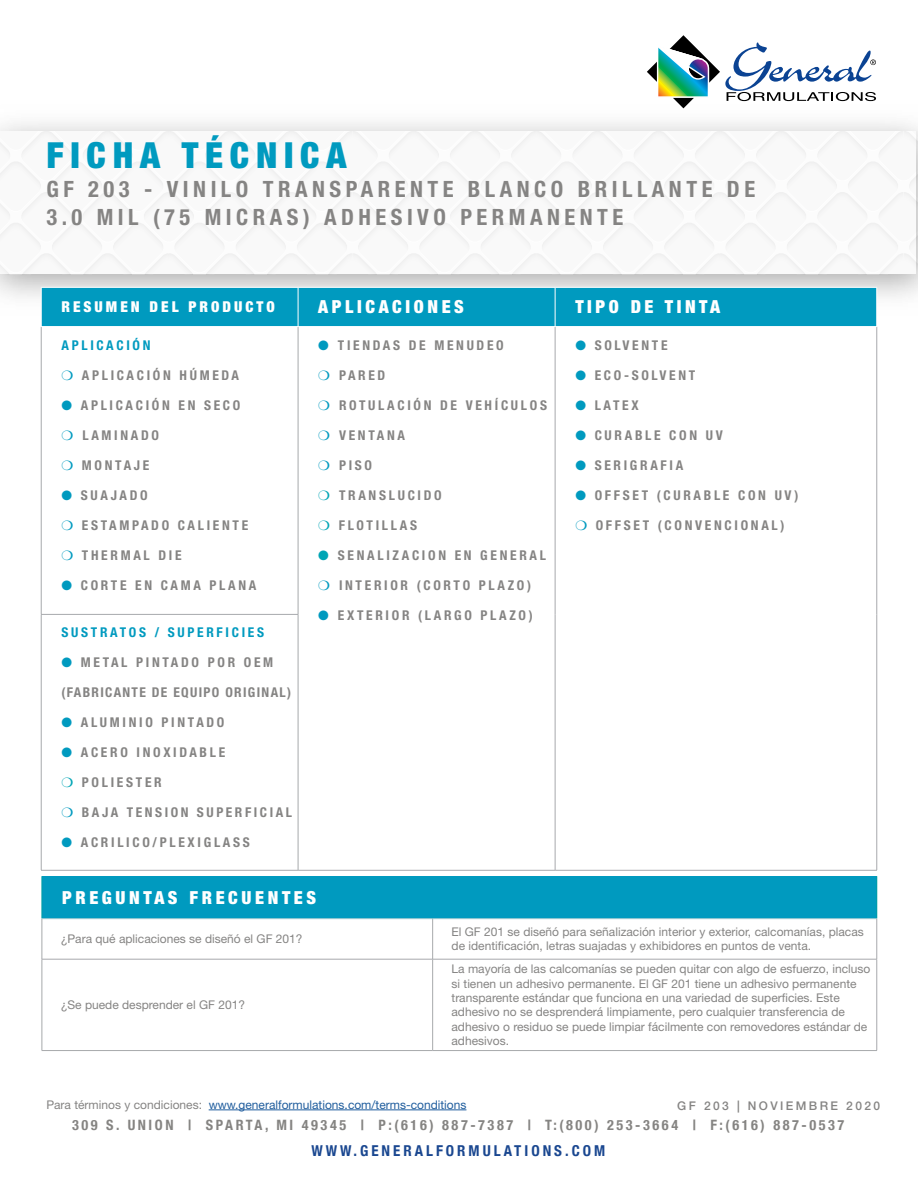
<style>
.page{position:relative;width:918px;height:1188px;background:#fff}
.page>*{position:absolute;margin:0;border:0;box-sizing:border-box;transform-origin:0 0}
.t1{font:900 condensed 36px "Helvetica Neue LT Std";letter-spacing:.19em;color:#009abf}
.t2{font:700 condensed 22.5px/28.5px "Helvetica Neue LT Std";letter-spacing:.2em;color:#858483}
.t3{font:900 condensed 18px "Helvetica Neue LT Std";letter-spacing:.2em;color:#fff}
.t4{font:700 condensed 15px "Helvetica Neue";letter-spacing:.2em;color:#1a4790}
.t5{font:900 condensed 15px "Helvetica Neue LT Std";letter-spacing:.2em;color:#fff}
.t6{font:700 condensed 14.25px "Helvetica Neue";letter-spacing:.18em;color:#858482}
.t7{font:700 condensed 13.5px "Helvetica Neue LT Std";letter-spacing:.2em;color:#858483}
.t8{font:700 condensed 13.5px "Helvetica Neue LT Std";letter-spacing:.2em;color:#009abf}
.t9{font:700 condensed 13.5px "Helvetica Neue LT Std";letter-spacing:.1em;color:#858483}
.t10{font:12px/14.4px "Helvetica Neue LT Std";color:#858483}
.t11{font:12px "Helvetica Neue LT Std";color:#215e9e}
.t12{font:500 12px "Helvetica Neue LT Std";letter-spacing:.2em;color:#858483}
.s1{color:#009abf}
.s2{color:#00a5b5}
.s3{color:#858483}
</style>
<div class="page">
<svg style="left:0;top:131px;width:918px;height:143px"></svg>
<svg style="left:647px;top:35px;width:229px;height:73px"></svg>
<hr style="left:209px;top:1110px;width:257px;height:1px;background:#215e9e">
<div style="left:42px;top:876px;width:835px;height:43px;background:#009abf"></div>
<hr style="left:432px;top:919px;width:1px;height:40px;background:#a7a9ac">
<hr style="left:432px;top:959px;width:1px;height:91px;background:#a7a9ac">
<hr style="left:42px;top:876px;width:1px;height:42px;background:#009ea6">
<hr style="left:877px;top:876px;width:1px;height:42px;background:#009ea6">
<hr style="left:42px;top:918px;width:391px;height:1px;background:#accfd4">
<hr style="left:433px;top:918px;width:444px;height:1px;background:#accfd4">
<hr style="left:42px;top:919px;width:1px;height:40px;background:#a7a9ac">
<hr style="left:877px;top:919px;width:1px;height:40px;background:#a7a9ac">
<hr style="left:42px;top:959px;width:391px;height:1px;background:#a7a9ac">
<hr style="left:42px;top:959px;width:1px;height:91px;background:#a7a9ac">
<hr style="left:433px;top:959px;width:444px;height:1px;background:#a7a9ac">
<hr style="left:877px;top:959px;width:1px;height:91px;background:#a7a9ac">
<hr style="left:42px;top:1050px;width:391px;height:1px;background:#a7a9ac">
<hr style="left:433px;top:1050px;width:444px;height:1px;background:#a7a9ac">
<div style="left:42px;top:288px;width:835px;height:38px;background:#009abf"></div>
<hr style="left:41px;top:327px;width:1px;height:287px;background:#a7a9ac">
<hr style="left:298px;top:327px;width:1px;height:287px;background:#a7a9ac">
<hr style="left:555px;top:327px;width:1px;height:287px;background:#a7a9ac">
<hr style="left:877px;top:327px;width:1px;height:287px;background:#a7a9ac">
<hr style="left:41px;top:614px;width:257px;height:1px;background:#a7a9ac">
<hr style="left:41px;top:615px;width:1px;height:255px;background:#a7a9ac">
<hr style="left:298px;top:615px;width:1px;height:255px;background:#a7a9ac">
<hr style="left:555px;top:614px;width:1px;height:256px;background:#a7a9ac">
<hr style="left:877px;top:614px;width:1px;height:256px;background:#a7a9ac">
<hr style="left:41px;top:870px;width:257px;height:1px;background:#a7a9ac">
<hr style="left:298px;top:870px;width:257px;height:1px;background:#a7a9ac">
<hr style="left:555px;top:870px;width:322px;height:1px;background:#a7a9ac">
<hr style="left:298px;top:288px;width:1px;height:38px;background:#fff">
<hr style="left:555px;top:288px;width:1px;height:38px;background:#fff">
<h1 class="t1" style="left:46px;top:133px;width:301px">FICHA TÉCNICA</h1>
<h2 class="t2" style="left:46px;top:174px;width:710px">GF 203 - VINILO TRANSPARENTE BLANCO BRILLANTE DE<br>3.0 MIL (75 MICRAS) ADHESIVO PERMANENTE</h2>
<p class="t5" style="left:61px;top:298px;width:215px">RESUMEN DEL PRODUCTO</p>
<h3 class="t3" style="left:318px;top:296px;width:147px">APLICACIONES</h3>
<h3 class="t3" style="left:575px;top:296px;width:146px">TIPO DE TINTA</h3>
<p class="t8" style="left:61px;top:337px;width:91px">APLICACIÓN</p>
<p class="t7" style="left:61px;top:367px;width:179px"><span class="s1">❍</span> APLICACIÓN HÚMEDA</p>
<p class="t7" style="left:61px;top:397px;width:180px"><span class="s1">●</span> APLICACIÓN EN SECO</p>
<p class="t7" style="left:61px;top:427px;width:99px"><span class="s1">❍</span> LAMINADO</p>
<p class="t7" style="left:61px;top:457px;width:89px"><span class="s1">❍</span> MONTAJE</p>
<p class="t7" style="left:61px;top:487px;width:88px"><span class="s1">●</span> SUAJADO</p>
<p class="t7" style="left:61px;top:517px;width:188px"><span class="s1">❍</span> ESTAMPADO CALIENTE</p>
<p class="t7" style="left:61px;top:547px;width:122px"><span class="s1">❍</span> THERMAL DIE</p>
<p class="t7" style="left:61px;top:577px;width:196px"><span class="s1">●</span> CORTE EN CAMA PLANA</p>
<p class="t7" style="left:575px;top:337px;width:94px"><span class="s1">●</span> SOLVENTE</p>
<p class="t7" style="left:575px;top:367px;width:122px"><span class="s1">●</span> ECO-SOLVENT</p>
<p class="t7" style="left:575px;top:397px;width:65px"><span class="s1">●</span> LATEX</p>
<p class="t7" style="left:575px;top:427px;width:149px"><span class="s1">●</span> CURABLE CON UV</p>
<p class="t7" style="left:575px;top:457px;width:109px"><span class="s1">●</span> SERIGRAFIA</p>
<p class="t7" style="left:575px;top:487px;width:224px"><span class="s1">●</span> OFFSET (CURABLE CON UV)</p>
<p class="t7" style="left:575px;top:517px;width:211px"><span class="s1">❍</span> OFFSET (CONVENCIONAL)</p>
<p class="t7" style="left:318px;top:337px;width:187px"><span class="s1">●</span> TIENDAS DE MENUDEO</p>
<p class="t7" style="left:318px;top:367px;width:69px"><span class="s1">❍</span> PARED</p>
<p class="t7" style="left:318px;top:397px;width:230px"><span class="s1">❍</span> ROTULACIÓN DE VEHÍCULOS</p>
<p class="t7" style="left:318px;top:427px;width:88px"><span class="s1">❍</span> VENTANA</p>
<p class="t7" style="left:318px;top:457px;width:55px"><span class="s1">❍</span> PISO</p>
<p class="t7" style="left:318px;top:487px;width:125px"><span class="s2">❍</span> TRANSLUCIDO</p>
<p class="t7" style="left:318px;top:517px;width:100px"><span class="s2">❍</span> FLOTILLAS</p>
<p class="t7" style="left:318px;top:547px;width:229px"><span class="s2">●</span> SENALIZACION EN GENERAL</p>
<p class="t7" style="left:318px;top:577px;width:214px"><span class="s1">❍</span> INTERIOR (CORTO PLAZO)</p>
<p class="t7" style="left:318px;top:607px;width:216px"><span class="s1">●</span> EXTERIOR (LARGO PLAZO)</p>
<p class="t8" style="left:61px;top:624px;width:204px">SUSTRATOS / SUPERFICIES</p>
<p class="t7" style="left:61px;top:654px;width:213px"><span class="s1">●</span> METAL PINTADO POR OEM</p>
<p class="t9" style="left:61px;top:684px;width:231px">(FABRICANTE DE EQUIPO ORIGINAL)</p>
<p class="t7" style="left:61px;top:714px;width:165px"><span class="s1">●</span> ALUMINIO PINTADO</p>
<p class="t7" style="left:61px;top:744px;width:165px"><span class="s1">●</span> ACERO INOXIDABLE</p>
<p class="t7" style="left:61px;top:774px;width:102px"><span class="s2">❍</span> POLIESTER</p>
<p class="t7" style="left:61px;top:804px;width:232px"><span class="s1">❍</span> BAJA TENSION SUPERFICIAL</p>
<p class="t7" style="left:61px;top:834px;width:190px"><span class="s1">●</span> ACRILICO/PLEXIGLASS</p>
<h3 class="t3" style="left:62px;top:886px;width:256px">PREGUNTAS FRECUENTES</h3>
<p class="t10" style="left:61px;top:932px;width:243px">¿Para qué aplicaciones se diseñó el GF 201?</p>
<p class="t10" style="left:452px;top:924px;width:414px">El GF 201 se diseñó para señalización interior y exterior, calcomanías, placas de identificación, letras suajadas y exhibidores en puntos de venta.</p>
<p class="t10" style="left:61px;top:998px;width:186px">¿Se puede desprender el GF 201?</p>
<p class="t10" style="left:452px;top:962px;width:420px">La mayoría de las calcomanías se pueden quitar con algo de esfuerzo, incluso si tienen un adhesivo permanente. El GF 201 tiene un adhesivo permanente transparente estándar que funciona en una variedad de superficies. Este adhesivo no se desprenderá limpiamente, pero cualquier transferencia de adhesivo o residuo se puede limpiar fácilmente con removedores estándar de adhesivos.</p>
<p class="t11" style="left:46px;top:1097px;width:422px"><span class="s3">Para términos y condiciones:</span> www.generalformulations.com/terms-conditions</p>
<p class="t12" style="left:677px;top:1098px;width:204px">GF 203 | NOVIEMBRE 2020</p>
<p class="t6" style="left:72px;top:1113px;width:774px">309 S. UNION | SPARTA, MI 49345 | P:(616) 887-7387 | T:(800) 253-3664 | F:(616) 887-0537</p>
<p class="t4" style="left:311px;top:1138px;width:295px">WWW.GENERALFORMULATIONS.COM</p>
</div>
